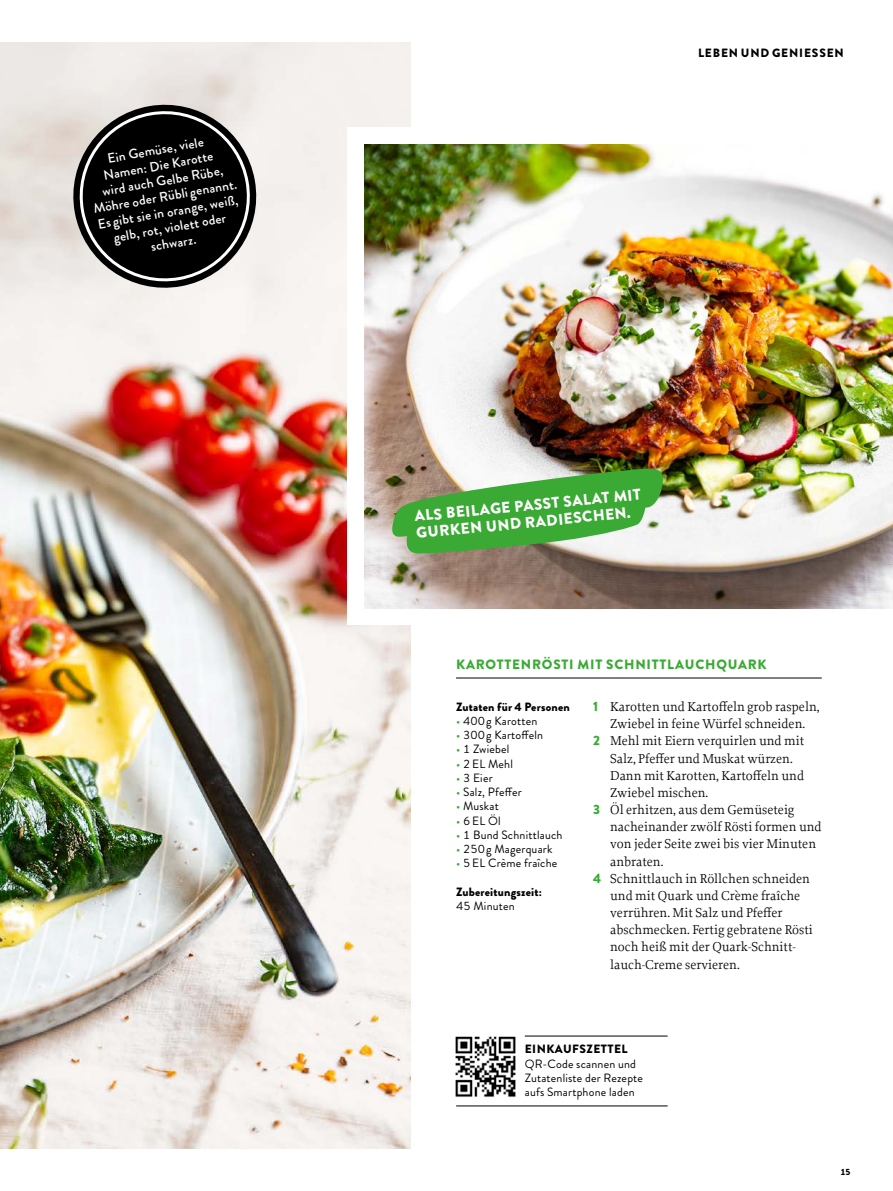
<style>
.page{position:relative;width:893px;height:1191px;background:#fff}
.page>*{position:absolute;margin:0;border:0;box-sizing:border-box;transform-origin:0 0}
.t1{font:900 15.45px/17.1px "Brandon Grotesque";color:#fff}
.t2{font:13.5px "Proforma";color:#000}
.t3{font:500 13.5px/15.8px "Brandon Grotesque";color:#fff;text-align:center}
.t4{font:900 13.5px "Brandon Grotesque";letter-spacing:.055em;color:#3aaa34}
.t5{font:12px/14.2px "Brandon Grotesque";letter-spacing:.015em;color:#000}
.t6{font:900 12px "Brandon Grotesque";letter-spacing:.015em;color:#000}
.t7{font:900 12px "Brandon Grotesque";letter-spacing:.07em;color:#000}
.t8{font:900 12px "Brandon Grotesque";letter-spacing:.035em;color:#000}
.t9{font:900 9px "Brandon Grotesque";color:#000}
.s1{color:#3aaa34}
.s2{font-family:"Brandon Grotesque";font-weight:900;color:#3aaa34}
</style>
<div class="page">
<img style="left:0;top:43px;width:410px;height:1105px">
<div style="left:348px;top:128px;width:545px;height:497px;background:#fff"></div>
<img style="left:365px;top:145px;width:528px;height:463px">
<hr style="left:525px;top:1035px;width:143px;height:1px;background:#000">
<hr style="left:456px;top:1105px;width:212px;height:1px;background:#000">
<hr style="left:456px;top:677px;width:366px;height:1px;background:#000">
<svg style="left:392px;top:468px;width:274px;height:86px"></svg>
<svg style="left:66px;top:97px;width:198px;height:198px;background:#585755"></svg>
<img style="left:455px;top:1036px;width:61px;height:61px">
<p class="t3" style="left:84px;top:155px;width:147px;rotate:-10deg">Ein Gemüse, viele<br>Namen: Die Karotte<br>wird auch Gelbe Rübe,<br>Möhre oder Rübli genannt.<br>Es gibt sie in orange, weiß, gelb, rot, violett oder schwarz.</p>
<p class="t7" style="left:698px;top:45px;width:147px">LEBEN UND GENIESSEN</p>
<p class="t1" style="left:414px;top:507px;width:229px;rotate:-5deg">ALS BEILAGE PASST SALAT MIT<br>GURKEN UND RADIESCHEN.</p>
<p class="t4" style="left:456px;top:655px;width:312px">KAROTTENRÖSTI MIT SCHNITTLAUCHQUARK</p>
<p class="t6" style="left:456px;top:698px;width:115px">Zutaten für 4 Personen</p>
<p class="t5" style="left:456px;top:714px;width:83px"><span class="s1">•</span> 400g Karotten</p>
<p class="t5" style="left:456px;top:728px;width:89px"><span class="s1">•</span> 300g Kartoffeln</p>
<p class="t5" style="left:456px;top:742px;width:55px"><span class="s1">•</span> 1 Zwiebel</p>
<p class="t5" style="left:456px;top:756px;width:58px"><span class="s1">•</span> 2 EL Mehl</p>
<p class="t5" style="left:456px;top:771px;width:38px"><span class="s1">•</span> 3 Eier</p>
<p class="t5" style="left:456px;top:785px;width:67px"><span class="s1">•</span> Salz, Pfeffer</p>
<p class="t5" style="left:456px;top:799px;width:44px"><span class="s1">•</span> Muskat</p>
<p class="t5" style="left:456px;top:813px;width:46px"><span class="s1">•</span> 6 EL Öl</p>
<p class="t5" style="left:456px;top:828px;width:108px"><span class="s1">•</span> 1 Bund Schnittlauch</p>
<p class="t5" style="left:456px;top:842px;width:98px"><span class="s1">•</span> 250g Magerquark</p>
<p class="t5" style="left:456px;top:856px;width:103px"><span class="s1">•</span> 5 EL Crème fraîche</p>
<p class="t6" style="left:456px;top:883px;width:87px">Zubereitungszeit:</p>
<p class="t5" style="left:456px;top:899px;width:60px">45 Minuten</p>
<p class="t2" style="left:593px;top:698px;width:228px"><span class="s2">1</span> Karotten und Kartoffeln grob raspeln,</p>
<p class="t2" style="left:610px;top:715px;width:196px">Zwiebel in feine Würfel schneiden.</p>
<p class="t2" style="left:593px;top:733px;width:213px"><span class="s2">2</span> Mehl mit Eiern verquirlen und mit</p>
<p class="t2" style="left:610px;top:750px;width:184px">Salz, Pfeffer und Muskat würzen.</p>
<p class="t2" style="left:610px;top:767px;width:195px">Dann mit Karotten, Kartoffeln und</p>
<p class="t2" style="left:610px;top:784px;width:100px">Zwiebel mischen.</p>
<p class="t2" style="left:593px;top:801px;width:203px"><span class="s2">3</span> Öl erhitzen, aus dem Gemüseteig</p>
<p class="t2" style="left:610px;top:818px;width:213px">nacheinander zwölf Rösti formen und</p>
<p class="t2" style="left:610px;top:835px;width:207px">von jeder Seite zwei bis vier Minuten</p>
<p class="t2" style="left:610px;top:853px;width:55px">anbraten.</p>
<p class="t2" style="left:593px;top:870px;width:218px"><span class="s2">4</span> Schnittlauch in Röllchen schneiden</p>
<p class="t2" style="left:610px;top:887px;width:192px">und mit Quark und Crème fraîche</p>
<p class="t2" style="left:610px;top:904px;width:174px">verrühren. Mit Salz und Pfeffer</p>
<p class="t2" style="left:610px;top:921px;width:204px">abschmecken. Fertig gebratene Rösti</p>
<p class="t2" style="left:610px;top:938px;width:187px">noch heiß mit der Quark-Schnitt-</p>
<p class="t2" style="left:610px;top:956px;width:131px">lauch-Creme servieren.</p>
<p class="t8" style="left:525px;top:1040px;width:104px">EINKAUFSZETTEL</p>
<p class="t5" style="left:525px;top:1056px;width:120px">QR-Code scannen und<br>Zutatenliste der Rezepte aufs Smartphone laden</p>
<p class="t9" style="left:840px;top:1165px;width:12px">15</p>
</div>
